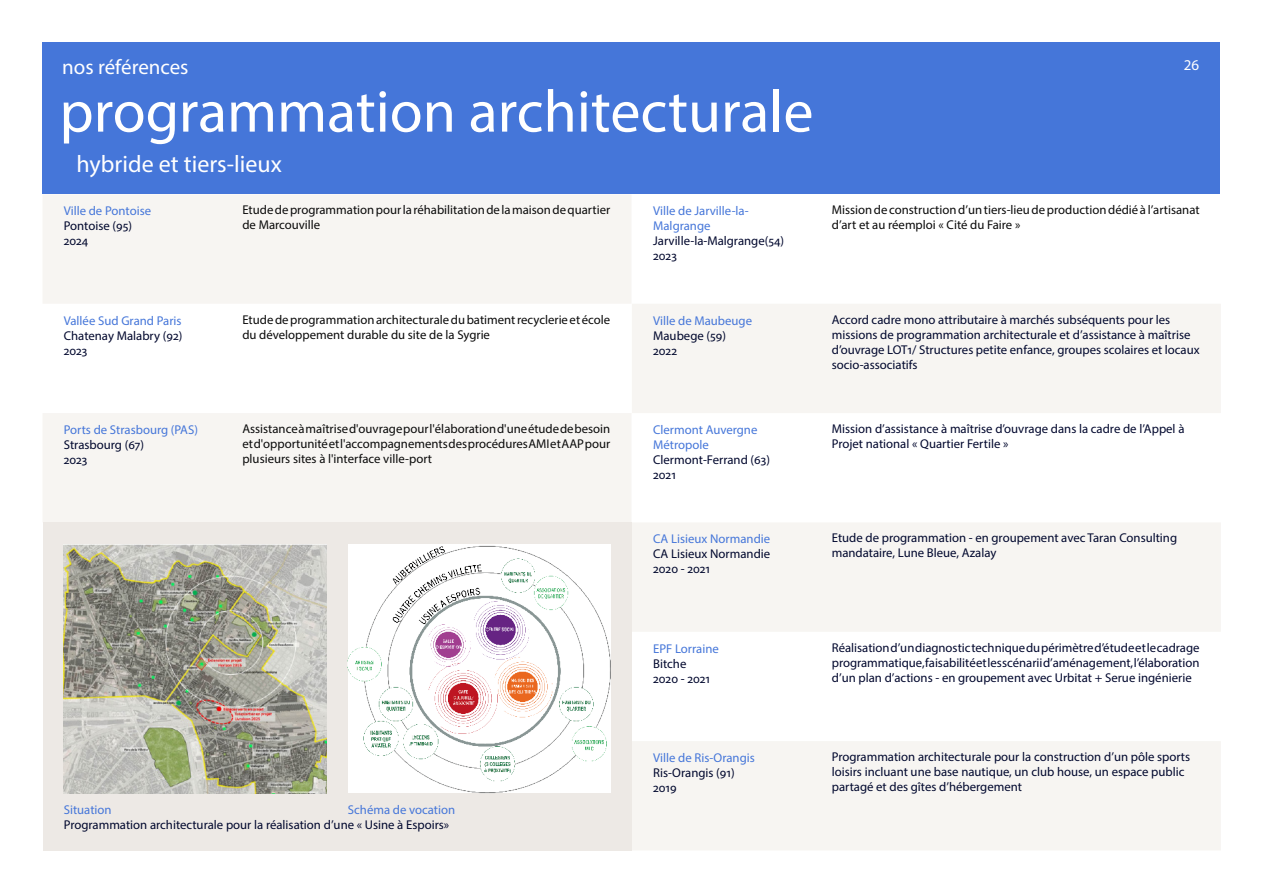
<style>
.page{position:relative;width:1263px;height:893px;background:#fff}
.page>*{position:absolute;margin:0;border:0;box-sizing:border-box;transform-origin:0 0}
.t1{font:60px "Myriad Pro";color:#fff}
.t2{font:24px "Myriad Pro";color:#fff}
.t3{font:21px "Myriad Pro";color:#fff}
.t4{font:15px "Myriad Pro";color:#fff}
.paragraphe_références{font:12.75px/15px "Myriad Pro";color:#00072d}
.paragraphe_références-2{font:12.75px/15px "Myriad Pro";color:#0a0a0a}
.paragraphe_tableau_références_-_colonne_{font:12.75px/15px "Myriad Pro";color:#00072d}
.paragraphe_tableau_références_-_colonne_-2{font:12.75px/15px "Myriad Pro";color:#4576d9}
.s1{color:#4576d9}
</style>
<div class="page">
<div style="left:43px;top:43px;width:1177px;height:151px;background:#4576d9"></div>
<svg style="left:43px;top:195px;width:588px;height:327px;fill:#f7f5f2"></svg>
<svg style="left:632px;top:304px;width:589px;height:546px;fill:#f7f5f2"></svg>
<div style="left:43px;top:522px;width:588px;height:328px;background:#ede9e5"></div>
<img style="left:348px;top:545px;width:262px;height:248px">
<img style="left:64px;top:545px;width:262px;height:248px">
<h3 class="t3" style="left:62px;top:54px;width:128px">nos références</h3>
<h1 class="t1" style="left:60px;top:75px;width:755px">programmation architecturale</h1>
<h2 class="t2" style="left:60px;top:149px;width:224px">→ hybride et tiers-lieux</h2>
<p class="paragraphe_tableau_références_-_colonne_-2" style="left:64px;top:203px;width:89px">Ville de Pontoise</p>
<p class="paragraphe_références" style="left:64px;top:218px;width:70px">Pontoise (95)</p>
<p class="paragraphe_références" style="left:64px;top:233px;width:26px">2024</p>
<p class="paragraphe_références-2" style="left:242px;top:202px;width:369px">Etude de programmation pour la réhabilitation de la maison de quartier de Marcouville</p>
<p class="paragraphe_tableau_références_-_colonne_-2" style="left:653px;top:203px;width:97px">Ville de Jarville-la-<br>Malgrange</p>
<p class="paragraphe_références" style="left:653px;top:233px;width:132px">Jarville-la-Malgrange(54)</p>
<p class="paragraphe_références" style="left:653px;top:248px;width:25px">2023</p>
<p class="t4" style="left:1184px;top:55px;width:17px">26</p>
<p class="paragraphe_références-2" style="left:832px;top:202px;width:369px">Mission de construction d’un tiers-lieu de production dédié à l’artisanat d’art et au réemploi « Cité du Faire »</p>
<p class="paragraphe_tableau_références_-_colonne_-2" style="left:64px;top:313px;width:119px">Vallée Sud Grand Paris</p>
<p class="paragraphe_références" style="left:64px;top:328px;width:120px">Chatenay Malabry (92)</p>
<p class="paragraphe_références" style="left:64px;top:343px;width:25px">2023</p>
<p class="paragraphe_références-2" style="left:242px;top:312px;width:369px">Etude de programmation architecturale du batiment recyclerie et école du développement durable du site de la Sygrie</p>
<p class="paragraphe_tableau_références_-_colonne_-2" style="left:653px;top:313px;width:100px">Ville de Maubeuge</p>
<p class="paragraphe_références" style="left:653px;top:328px;width:74px">Maubege (59)</p>
<p class="paragraphe_références" style="left:653px;top:343px;width:25px">2022</p>
<p class="paragraphe_références" style="left:832px;top:312px;width:369px">Accord cadre mono attributaire à marchés subséquents pour les missions de programmation architecturale et d’assistance à maîtrise d’ouvrage LOT1/ Structures petite enfance, groupes scolaires et locaux socio-associatifs</p>
<p class="paragraphe_tableau_références_-_colonne_-2" style="left:64px;top:422px;width:136px">Ports de Strasbourg (PAS)</p>
<p class="paragraphe_références" style="left:64px;top:437px;width:82px">Strasbourg (67)</p>
<p class="paragraphe_références" style="left:64px;top:452px;width:25px">2023</p>
<p class="paragraphe_références-2" style="left:242px;top:421px;width:369px;text-align:justify">Assistance à maîtrise d'ouvrage pour l'élaboration d'une étude de besoin et d'opportunité et l'accompagnements des procédures AMI et AAP pour plusieurs sites à l'interface ville-port</p>
<p class="paragraphe_tableau_références_-_colonne_-2" style="left:653px;top:422px;width:106px">Clermont Auvergne</p>
<p class="paragraphe_tableau_références_-_colonne_-2" style="left:653px;top:437px;width:57px">Métropole</p>
<p class="paragraphe_références" style="left:653px;top:452px;width:118px">Clermont-Ferrand (63)</p>
<p class="paragraphe_références" style="left:653px;top:467px;width:24px">2021</p>
<p class="paragraphe_références" style="left:832px;top:421px;width:354px">Mission d’assistance à maîtrise d’ouvrage dans la cadre de l’Appel à</p>
<p class="paragraphe_références" style="left:832px;top:436px;width:178px">Projet national « Quartier Fertile »</p>
<p class="paragraphe_tableau_références_-_colonne_" style="left:653px;top:531px;width:119px;text-align:justify"><span class="s1">CA Lisieux Normandie </span>CA Lisieux Normandie 2020 - 2021</p>
<p class="paragraphe_références" style="left:832px;top:530px;width:347px">Etude de programmation - en groupement avec Taran Consulting mandataire, Lune Bleue, Azalay</p>
<p class="paragraphe_tableau_références_-_colonne_" style="left:653px;top:641px;width:67px"><span class="s1">EPF Lorraine<br></span>Bitche<br>2020 - 2021</p>
<p class="paragraphe_références" style="left:832px;top:640px;width:369px;text-align:justify">Réalisation d’un diagnostic technique du périmètre d’étude et le cadrage programmatique, faisabilité et les scénarii d’aménagement, l’élaboration d’un plan d’actions - en groupement avec Urbitat + Serue ingénierie</p>
<p class="paragraphe_tableau_références_-_colonne_-2" style="left:348px;top:802px;width:109px">Schéma de vocation</p>
<p class="paragraphe_tableau_références_-_colonne_" style="left:64px;top:802px;width:387px"><span class="s1">Situation<br></span>Programmation architecturale pour la réalisation d’une « Usine à Espoirs»</p>
<p class="paragraphe_tableau_références_-_colonne_" style="left:653px;top:750px;width:103px"><span class="s1">Ville de Ris-Orangis<br></span>Ris-Orangis (91)<br>2019</p>
<p class="paragraphe_références" style="left:832px;top:749px;width:360px">Programmation architecturale pour la construction d’un pôle sports loisirs incluant une base nautique, un club house, un espace public partagé et des gîtes d’hébergement</p>
</div>
